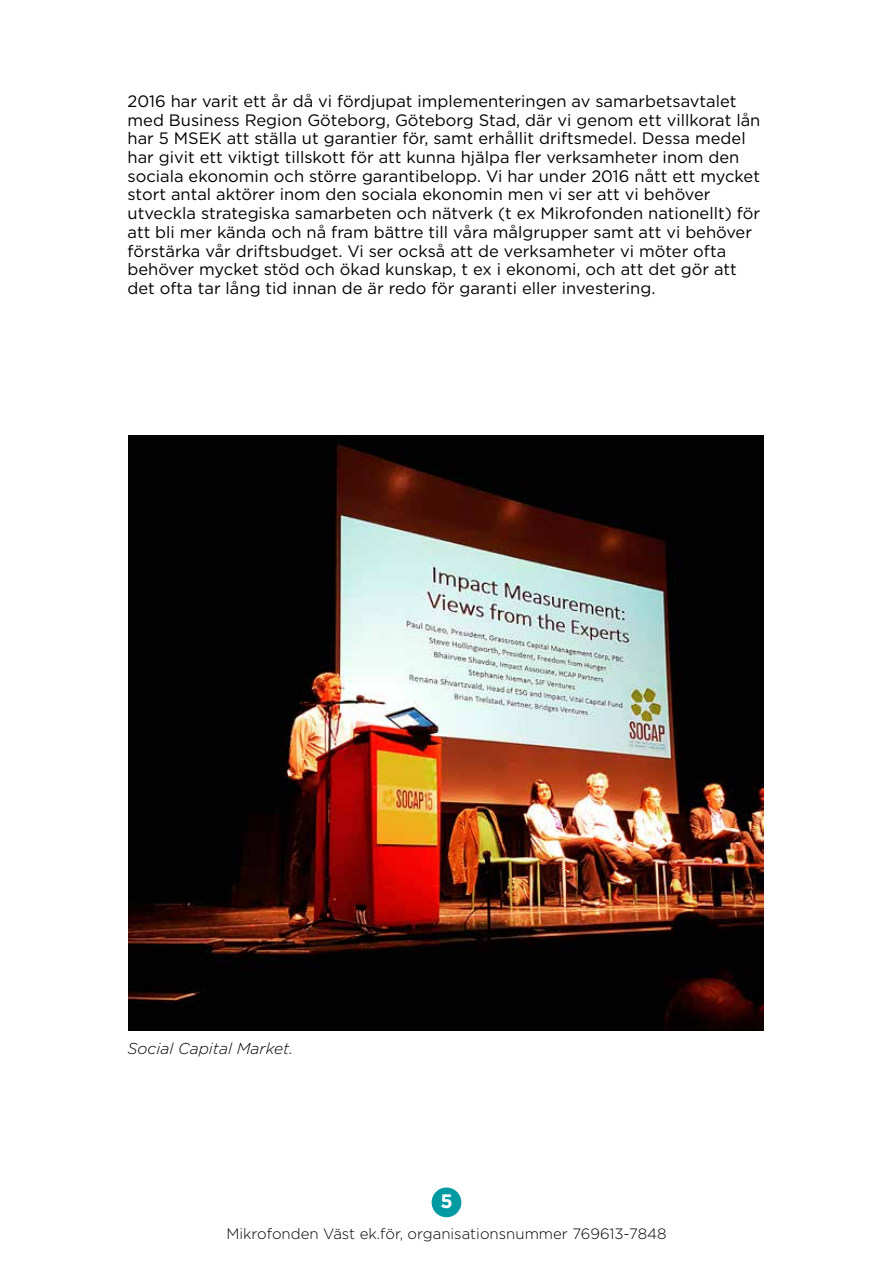
<style>
.page{position:relative;width:893px;height:1263px;background:#fff}
.page>*{position:absolute;margin:0;border:0;box-sizing:border-box;transform-origin:0 0}
.t1{font:700 19.5px "Gotham";color:#fff}
.t2{font:16.5px/18.8px "Gotham";color:#000}
.t3{font:italic 300 15.75px "Gotham";color:#000}
.t4{font:300 15px "Gotham";color:#000}
</style>
<div class="page">
<div style="left:432px;top:1187px;width:29px;height:30px;background:#009ba2;border-radius:50%"></div>
<img style="left:128px;top:436px;width:635px;height:594px">
<p class="t2" style="left:128px;top:91px;width:634px">2016 har varit ett år då vi fördjupat implementeringen av samarbetsavtalet med Business Region Göteborg, Göteborg Stad, där vi genom ett villkorat lån har 5 MSEK att ställa ut garantier för, samt erhållit driftsmedel. Dessa medel har givit ett viktigt tillskott för att kunna hjälpa fler verksamheter inom den sociala ekonomin och större garantibelopp. Vi har under 2016 nått ett mycket stort antal aktörer inom den sociala ekonomin men vi ser att vi behöver utveckla strategiska samarbeten och nätverk (t ex Mikrofonden nationellt) för att bli mer kända och nå fram bättre till våra målgrupper samt att vi behöver förstärka vår driftsbudget. Vi ser också att de verksamheter vi möter ofta behöver mycket stöd och ökad kunskap, t ex i ekonomi, och att det gör att det ofta tar lång tid innan de är redo för garanti eller investering.</p>
<p class="t3" style="left:128px;top:1039px;width:167px">Social Capital Market.</p>
<p class="t1" style="left:440px;top:1188px;width:14px">5</p>
<p class="t4" style="left:226px;top:1225px;width:442px">Mikrofonden Väst ek.för, organisationsnummer 769613-7848</p>
</div>
